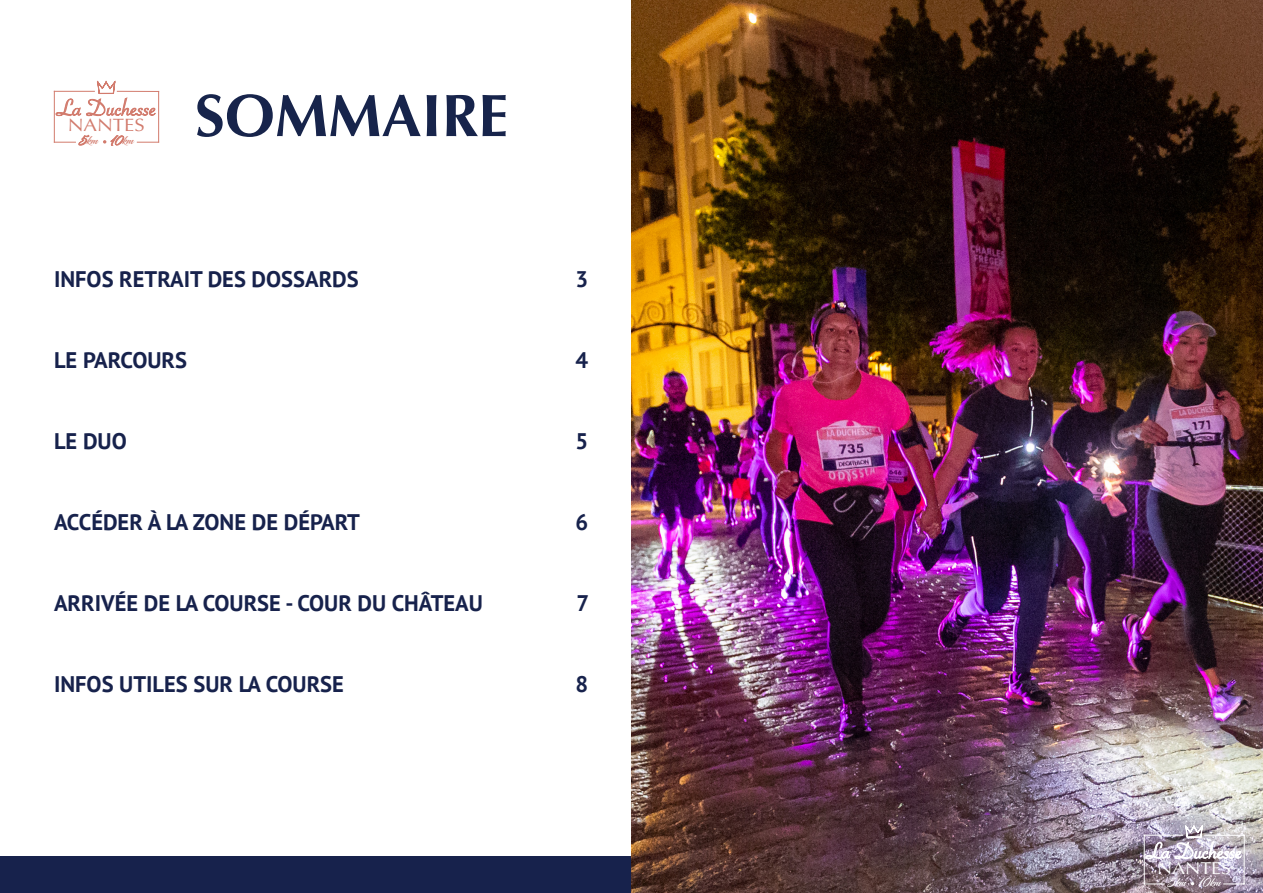
<style>
.page{position:relative;width:1263px;height:893px;background:#fff}
.page>*{position:absolute;margin:0;border:0;box-sizing:border-box;transform-origin:0 0}
.t1{font:700 60px "Optima";color:#17244b}
.t2{font:24.9px "Savoye Let Plain";color:#d27b6d;scale:1.13 1}
.t3{font:23.85px "Savoye Let Plain";color:#fff;scale:1.13 1}
.t4{font:700 22.5px "PT Sans";color:#17224c}
.t5{font:17.85px "Optima";color:#d27b6d;scale:1.14 1}
.t6{font:17.1px "Optima";color:#fff;scale:1.14 1}
.t7{font:10.65px "Blacksword";color:#d27b6d}
.t8{font:10.5px "Savoye Let Plain";color:#fff;scale:1.13 1}
</style>
<div class="page">
<div style="left:0;top:856px;width:1263px;height:37px;background:#17224c"></div>
<img style="left:631px;top:0;width:632px;height:893px">
<hr style="left:1144px;top:835px;width:39px;height:1px;background:#fff">
<hr style="left:1144px;top:835px;width:1px;height:49px;background:#fff">
<hr style="left:1244px;top:835px;width:1px;height:49px;background:#fff">
<hr style="left:1205px;top:835px;width:39px;height:1px;background:#fff">
<svg style="left:1185px;top:821px;width:18px;height:22px"></svg>
<svg style="left:1144px;top:861px;width:100px;height:27px;background:#9c8d9d"></svg>
<svg style="left:103px;top:140px;width:3px;height:4px"></svg>
<hr style="left:54px;top:91px;width:40px;height:1px;background:#d27b6d">
<hr style="left:54px;top:91px;width:1px;height:51px;background:#d27b6d">
<hr style="left:158px;top:91px;width:1px;height:51px;background:#d27b6d">
<hr style="left:117px;top:91px;width:42px;height:1px;background:#d27b6d">
<svg style="left:54px;top:142px;width:21px;height:1px"></svg>
<svg style="left:137px;top:142px;width:22px;height:1px"></svg>
<svg style="left:97px;top:80px;width:19px;height:14px"></svg>
<p class="t2" style="left:56px;top:91px;width:90px">La Duchesse</p>
<p class="t5" style="left:68px;top:115px;width:69px">NANTES</p>
<p class="t7" style="left:80px;top:134px;width:55px">5km 10km</p>
<p class="t1" style="left:195px;top:81px;width:315px">SOMMAIRE</p>
<p class="t4" style="left:54px;top:264px;width:306px">INFOS RETRAIT DES DOSSARDS</p>
<p class="t4" style="left:575px;top:264px;width:14px">3</p>
<p class="t4" style="left:54px;top:345px;width:135px">LE PARCOURS</p>
<p class="t4" style="left:575px;top:345px;width:14px">4</p>
<p class="t4" style="left:54px;top:426px;width:74px">LE DUO</p>
<p class="t4" style="left:575px;top:426px;width:14px">5</p>
<p class="t4" style="left:54px;top:507px;width:308px">ACCÉDER À LA ZONE DE DÉPART</p>
<p class="t4" style="left:575px;top:507px;width:14px">6</p>
<p class="t4" style="left:54px;top:588px;width:430px">ARRIVÉE DE LA COURSE - COUR DU CHÂTEAU</p>
<p class="t4" style="left:577px;top:588px;width:14px">7</p>
<p class="t4" style="left:54px;top:669px;width:291px">INFOS UTILES SUR LA COURSE</p>
<p class="t4" style="left:575px;top:669px;width:14px">8</p>
<p class="t3" style="left:1146px;top:835px;width:87px">La Duchesse</p>
<p class="t6" style="left:1157px;top:858px;width:66px">NANTES</p>
<p class="t8" style="left:1165px;top:865px;width:39px">La Duchesse</p>
</div>
